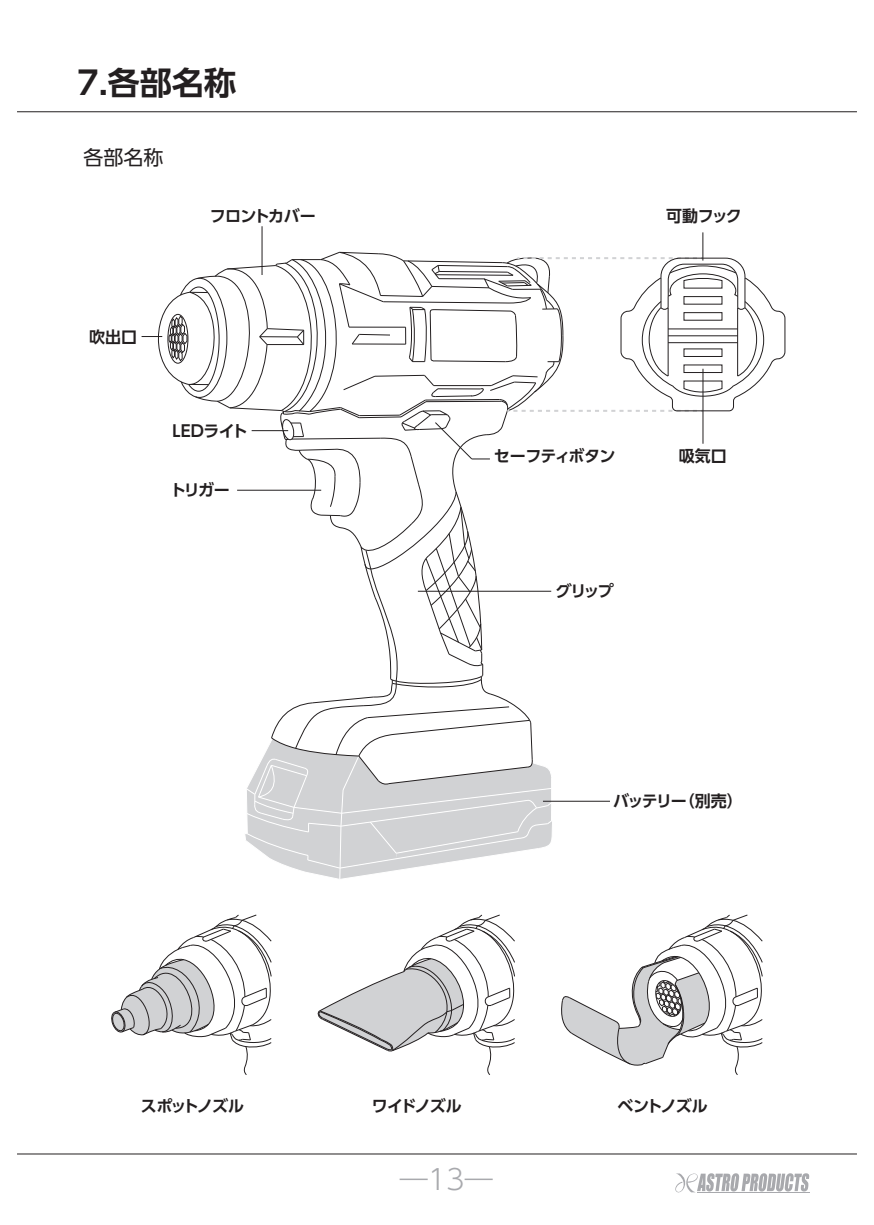
<style>
.page{position:relative;width:874px;height:1225px;background:#fff}
.page>*{position:absolute;margin:0;border:0;box-sizing:border-box;transform-origin:0 0}
.t1{font:700 32px "UD Shin Go Pr 6 De";color:#231f20}
.t2{font:300 28px "UD Shin Go Pr 6";color:#a8a9ad}
.t3{font:20px "UD Shin Go Pr 6";color:#231f20}
.t4{font:700 16px "UD Shin Go Pr 6 De";letter-spacing:-.05em;color:#231f20}
.t5{font:700 16px "UD Shin Go Pr 6 De";letter-spacing:-.075em;color:#231f20}
</style>
<div class="page">
<hr style="left:261px;top:226px;width:1px;height:49px;background:#231f20">
<svg style="left:141px;top:232px;width:644px;height:647px"></svg>
<hr style="left:17px;top:1153px;width:839px;height:1px;background:#231f20">
<hr style="left:17px;top:111px;width:839px;height:1px;background:#231f20">
<svg style="left:675px;top:1173px;width:133px;height:20px"></svg>
<hr style="left:696px;top:1192px;width:113px;height:1px;background:#a8a9ad">
<svg style="left:111px;top:914px;width:161px;height:161px"></svg>
<svg style="left:317px;top:914px;width:198px;height:161px"></svg>
<svg style="left:561px;top:914px;width:202px;height:161px"></svg>
<hr style="left:417px;top:591px;width:134px;height:1px;background:#231f20">
<hr style="left:542px;top:800px;width:67px;height:1px;background:#231f20">
<h1 class="t1" style="left:77px;top:57px;width:160px">7.各部名称</h1>
<p class="t3" style="left:83px;top:141px;width:82px">各部名称</p>
<p class="t4" style="left:210px;top:203px;width:107px">フロントカバー</p>
<p class="t4" style="left:89px;top:323px;width:49px">吹出口</p>
<p class="t4" style="left:172px;top:417px;width:77px">LEDライト</p>
<p class="t4" style="left:170px;top:477px;width:61px">トリガー</p>
<p class="t4" style="left:666px;top:203px;width:77px">可動フック</p>
<p class="t4" style="left:493px;top:443px;width:123px">セーフティボタン</p>
<p class="t4" style="left:678px;top:443px;width:49px">吸気口</p>
<p class="t4" style="left:555px;top:578px;width:60px">グリップ</p>
<p class="t4" style="left:613px;top:788px;width:131px">バッテリー（別売）</p>
<p class="t5" style="left:141px;top:1093px;width:105px">スポットノズル</p>
<p class="t4" style="left:372px;top:1093px;width:91px">ワイドノズル</p>
<p class="t4" style="left:617px;top:1093px;width:92px">ベントノズル</p>
<h2 class="t2" style="left:399px;top:1157px;width:95px">―13―</h2>
</div>
